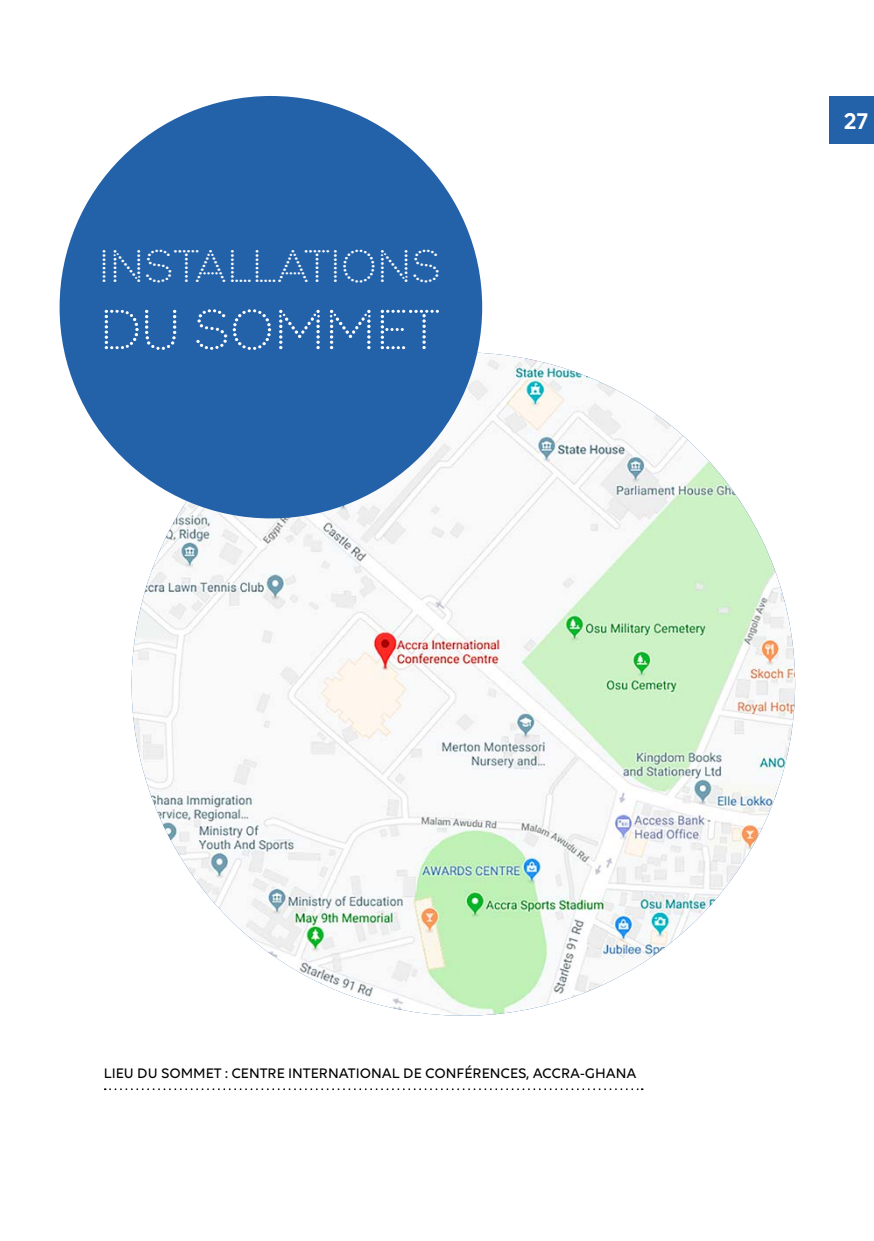
<style>
.page{position:relative;width:874px;height:1241px;background:#fff}
.page>*{position:absolute;margin:0;border:0;box-sizing:border-box;transform-origin:0 0}
.t1{font:56px "Punto";letter-spacing:.005em;color:#fff}
.t2{font:45.5px "Punto";letter-spacing:.005em;color:#fff}
.FOLIO{font:600 24.5px "Volte";color:#fff}
.titre_evenement{font:500 14.88px "Volte";color:#000}
</style>
<div class="page">
<div style="left:828px;top:96px;width:45px;height:48px;background:#2362a9"></div>
<img style="left:94px;top:352px;width:702px;height:664px">
<div style="left:60px;top:96px;width:422px;height:422px;background:#2362a9;border-radius:50%"></div>
<svg style="left:105px;top:1088px;width:537px;height:1px"></svg>
<p class="t2" style="left:99px;top:240px;width:343px">INSTALLATIONS</p>
<p class="t1" style="left:100px;top:298px;width:341px">DU SOMMET</p>
<p class="FOLIO" style="left:843px;top:107px;width:25px">27</p>
<p class="titre_evenement" style="left:104px;top:1064px;width:534px">LIEU DU SOMMET : CENTRE INTERNATIONAL DE CONFÉRENCES, ACCRA-GHANA</p>
</div>
